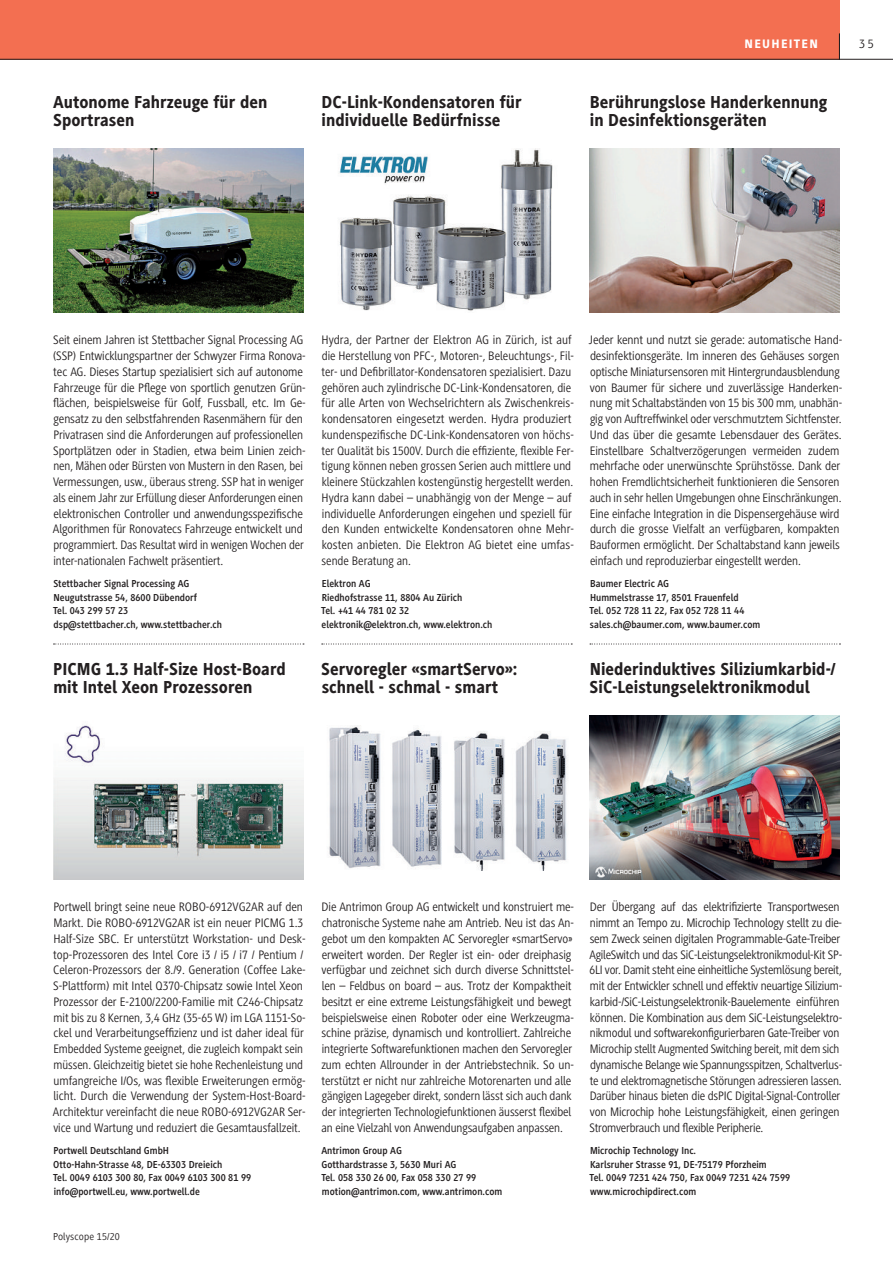
<style>
.page{position:relative;width:893px;height:1263px;background:#fff}
.page>*{position:absolute;margin:0;border:0;box-sizing:border-box;transform-origin:0 0}
.t1{font:800 18px/18px "Generis Sans Com";color:#231f20;scale:.94 1}
.t2{font:12.75px/15.8px "Generis Sans Com";letter-spacing:-.01em;color:#231f20;scale:.96 1}
.t3{font:12.75px/15.8px "Generis Sans Com";letter-spacing:-.01em;color:#231f20;scale:.95 1}
.t4{font:800 12.75px "Generis Sans Com";letter-spacing:.1em;color:#fff}
.t5{font:12.75px "Generis Sans Com";letter-spacing:-.01em;color:#231f20}
.t6{font:700 10.5px/13.5px "Generis Sans Com";color:#231f20;scale:.94 1}
.t7{font:10.5px "Generis Sans Com";letter-spacing:.01em;color:#231f20}
</style>
<div class="page">
<div style="left:0;top:0;width:840px;height:60px;background:#f36f51"></div>
<hr style="left:0;top:59px;width:893px;height:1px;background:#231f20">
<svg style="left:839px;top:34px;width:1px;height:25px"></svg>
<svg style="left:54px;top:644px;width:250px;height:1px"></svg>
<img style="left:53px;top:149px;width:250px;height:164px">
<svg style="left:322px;top:644px;width:250px;height:1px"></svg>
<img style="left:339px;top:149px;width:214px;height:162px">
<svg style="left:590px;top:644px;width:250px;height:1px"></svg>
<img style="left:590px;top:149px;width:250px;height:164px">
<img style="left:53px;top:725px;width:250px;height:155px">
<img style="left:328px;top:725px;width:239px;height:145px">
<img style="left:590px;top:716px;width:250px;height:164px">
<h1 class="t1" style="left:53px;top:95px;width:230px">Autonome Fahrzeuge für den<br>Sportrasen</h1>
<h1 class="t1" style="left:321px;top:95px;width:215px">DC-Link-Kondensatoren für individuelle Bedürfnisse</h1>
<p class="t4" style="left:744px;top:39px;width:75px">NEUHEITEN</p>
<p class="t5" style="left:859px;top:39px;width:16px">35</p>
<h1 class="t1" style="left:590px;top:95px;width:254px">Berührungslose Handerkennung in Desinfektionsgeräten</h1>
<p class="t3" style="left:53px;top:334px;width:268px">Seit einem Jahren ist Stettbacher Signal Processing AG (SSP) Entwicklungspartner der Schwyzer Firma Ronova&shy;tec AG. Dieses Startup spezialisiert sich auf autonome Fahrzeuge für die Pflege von sportlich genutzen Grün&shy;flächen, beispielsweise für Golf, Fussball, etc. Im Ge&shy;gensatz zu den selbstfahrenden Rasenmähern für den Privatrasen sind die Anforderungen auf professionellen Sportplätzen oder in Stadien, etwa beim Linien zeich&shy;nen, Mähen oder Bürsten von Mustern in den Rasen, bei Vermessungen, usw., überaus streng. SSP hat in weniger als einem Jahr zur Erfüllung dieser Anforderungen einen elektronischen Controller und anwendungsspezifische Algorithmen für Ronovatecs Fahrzeuge entwickelt und programmiert. Das Resultat wird in wenigen Wochen der inter-nationalen Fachwelt präsentiert.</p>
<p class="t6" style="left:53px;top:578px;width:181px">Stettbacher Signal Processing AG<br>Neugutstrasse 54, 8600 Dübendorf<br>Tel. 043 299 57 23<br>dsp@stettbacher.ch, www.stettbacher.ch</p>
<h1 class="t1" style="left:53px;top:662px;width:249px">PICMG 1.3 Half-Size Host-Board mit Intel Xeon Prozessoren</h1>
<p class="t2" style="left:321px;top:334px;width:265px">Hydra, der Partner der Elektron AG in Zürich, ist auf die Herstellung von PFC-, Motoren-, Beleuchtungs-, Fil&shy;ter- und Defibrillator-Kondensatoren spezialisiert. Dazu gehören auch zylindrische DC-Link-Kondensatoren, die für alle Arten von Wechselrichtern als Zwischenkreis&shy;kondensatoren eingesetzt werden. Hydra produziert kundenspezifische DC-Link-Kondensatoren von höchs&shy;ter Qualität bis 1500V. Durch die effiziente, flexible Fer&shy;tigung können neben grossen Serien auch mittlere und kleinere Stückzahlen kostengünstig hergestellt werden.<br>Hydra kann dabei – unabhängig von der Menge – auf individuelle Anforderungen eingehen und speziell für den Kunden entwickelte Kondensatoren ohne Mehr&shy;kosten anbieten. Die Elektron AG bietet eine umfas&shy;sende Beratung an.</p>
<p class="t6" style="left:321px;top:578px;width:184px">Elektron AG<br>Riedhofstrasse 11, 8804 Au Zürich<br>Tel. +41 44 781 02 32 elektronik@elektron.ch, www.elektron.ch</p>
<h1 class="t1" style="left:321px;top:662px;width:210px">Servoregler «smartServo»: schnell - schmal - smart</h1>
<p class="t2" style="left:589px;top:334px;width:265px">Jeder kennt und nutzt sie gerade: automatische Hand&shy;desinfektionsgeräte. Im inneren des Gehäuses sorgen optische Miniatursensoren mit Hintergrundausblendung von Baumer für sichere und zuverlässige Handerken&shy;nung mit Schaltabständen von 15 bis 300 mm, unabhän&shy;gig von Auftreffwinkel oder verschmutztem Sichtfenster.<br>Und das über die gesamte Lebensdauer des Gerätes.<br>Einstellbare Schaltverzögerungen vermeiden zudem mehrfache oder unerwünschte Sprühstösse. Dank der hohen Fremdlichtsicherheit funktionieren die Sensoren auch in sehr hellen Umgebungen ohne Einschränkungen.<br>Eine einfache Integration in die Dispensergehäuse wird durch die grosse Vielfalt an verfügbaren, kompakten Bauformen ermöglicht. Der Schaltabstand kann jeweils einfach und reproduzierbar eingestellt werden.</p>
<p class="t6" style="left:589px;top:578px;width:183px">Baumer Electric AG<br>Hummelstrasse 17, 8501 Frauenfeld<br>Tel. 052 728 11 22, Fax 052 728 11 44 sales.ch@baumer.com, www.baumer.com</p>
<h1 class="t1" style="left:589px;top:662px;width:263px">Niederinduktives Siliziumkarbid-/<br>SiC-Leistungselektronikmodul</h1>
<p class="t2" style="left:53px;top:901px;width:265px">Portwell bringt seine neue ROBO-6912VG2AR auf den Markt. Die ROBO-6912VG2AR ist ein neuer PICMG 1.3<br>Half-Size SBC. Er unterstützt Workstation- und Desk&shy;top-Prozessoren des Intel Core i3 / i5 / i7 / Pentium / Celeron-Prozessors der 8./9. Generation (Coffee Lake-S-Plattform) mit Intel Q370-Chipsatz sowie Intel Xeon Prozessor der E-2100/2200-Familie mit C246-Chipsatz mit bis zu 8 Kernen, 3,4 GHz (35-65 W) im LGA 1151-So&shy;ckel und Verarbeitungseffizienz und ist daher ideal für Embedded Systeme geeignet, die zugleich kompakt sein müssen. Gleichzeitig bietet sie hohe Rechenleistung und umfangreiche I/Os, was flexible Erweiterungen ermög&shy;licht. Durch die Verwendung der System-Host-Board-Architektur vereinfacht die neue ROBO-6912VG2AR Ser&shy;vice und Wartung und reduziert die Gesamtausfallzeit.</p>
<p class="t6" style="left:53px;top:1145px;width:212px">Portwell Deutschland GmbH<br>Otto-Hahn-Strasse 48, DE-63303 Dreieich<br>Tel. 0049 6103 300 80, Fax 0049 6103 300 81 99 info@portwell.eu, www.portwell.de</p>
<p class="t7" style="left:53px;top:1233px;width:68px">Polyscope 15/20</p>
<p class="t3" style="left:321px;top:901px;width:267px">Die Antrimon Group AG entwickelt und konstruiert me&shy;chatronische Systeme nahe am Antrieb. Neu ist das An&shy;gebot um den kompakten AC Servoregler «smartServo» erweitert worden. Der Regler ist ein- oder dreiphasig verfügbar und zeichnet sich durch diverse Schnittstel&shy;len – Feldbus on board – aus. Trotz der Kompaktheit besitzt er eine extreme Leistungsfähigkeit und bewegt beispielsweise einen Roboter oder eine Werkzeugma&shy;schine präzise, dynamisch und kontrolliert. Zahlreiche integrierte Softwarefunktionen machen den Servoregler zum echten Allrounder in der Antriebstechnik. So un&shy;terstützt er nicht nur zahlreiche Motorenarten und alle gängigen Lagegeber direkt, sondern lässt sich auch dank der integrierten Technologiefunktionen äusserst flexibel an eine Vielzahl von Anwendungsaufgaben anpassen.</p>
<p class="t6" style="left:321px;top:1145px;width:194px">Antrimon Group AG<br>Gotthardstrasse 3, 5630 Muri AG<br>Tel. 058 330 26 00, Fax 058 330 27 99 motion@antrimon.com, www.antrimon.com</p>
<p class="t2" style="left:589px;top:901px;width:265px">Der Übergang auf das elektrifizierte Transportwesen nimmt an Tempo zu. Microchip Technology stellt zu die&shy;sem Zweck seinen digitalen Programmable-Gate-Treiber AgileSwitch und das SiC-Leistungselektronikmodul-Kit SP-6LI vor. Damit steht eine einheitliche Systemlösung bereit, mit der Entwickler schnell und effektiv neuartige Silizium&shy;karbid-/SiC-Leistungselektronik-Bauelemente einführen können. Die Kombination aus dem SiC-Leistungselektro&shy;nikmodul und softwarekonfigurierbaren Gate-Treiber von Microchip stellt Augmented Switching bereit, mit dem sich dynamische Belange wie Spannungsspitzen, Schaltverlus&shy;te und elektromagnetische Störungen adressieren lassen.<br>Darüber hinaus bieten die dsPIC Digital-Signal-Controller von Microchip hohe Leistungsfähigkeit, einen geringen Stromverbrauch und flexible Peripherie.</p>
<p class="t6" style="left:590px;top:1145px;width:215px">Microchip Technology Inc.<br>Karlsruher Strasse 91, DE-75179 Pforzheim<br>Tel. 0049 7231 424 750, Fax 0049 7231 424 7599 www.microchipdirect.com</p>
</div>
